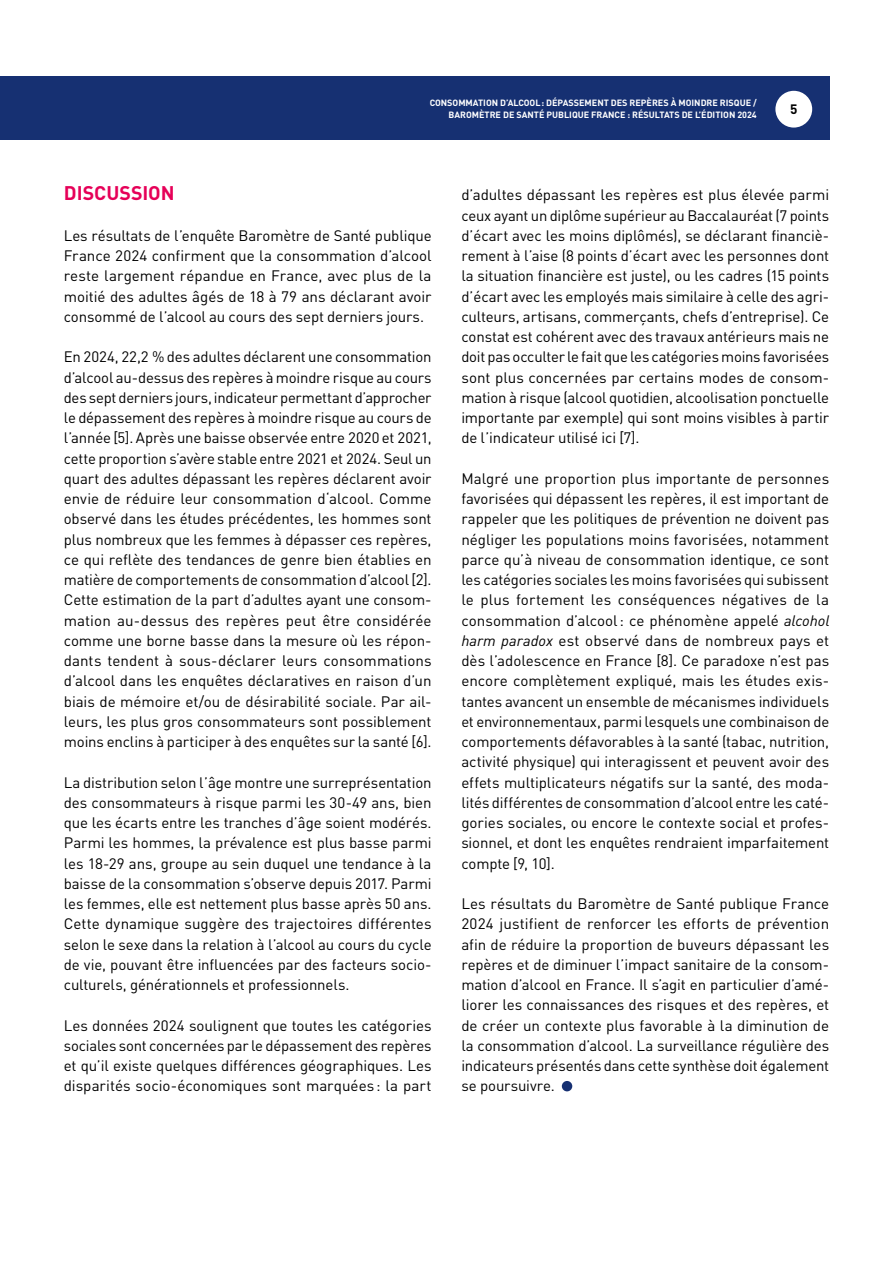
<style>
.page{position:relative;width:893px;height:1263px;background:#fff}
.page>*{position:absolute;margin:0;border:0;box-sizing:border-box;transform-origin:0 0}
.Inter-1-Grille{font:700 19.5px "DIN Pro";color:#e60058}
.Textecourant{font:15px/20.2px "DIN Pro";letter-spacing:-.01em;color:#000;text-align:justify}
.Textecourant_esp_av_0{font:15px/20.2px "DIN Pro";letter-spacing:-.01em;color:#000;text-align:justify}
.t1{font:700 13.5px "DIN Pro";color:#000}
.t2{font:700 9px/12px "DIN Pro";color:#fff;text-align:right}
.s1{font-style:italic}
</style>
<div class="page">
<div style="left:0;top:77px;width:829px;height:63px;background:#163072"></div>
<div style="left:775px;top:91px;width:37px;height:37px;background:#fff;border-radius:50%"></div>
<div style="left:562px;top:1081px;width:10px;height:10px;background:#163072;border-radius:50%"></div>
<p class="t2" style="left:430px;top:96px;width:328px">CONSOMMATION D’ALCOOL: DÉPASSEMENT DES REPÈRES À MOINDRE RISQUE /<br>BAROMÈTRE DE SANTÉ PUBLIQUE FRANCE : RÉSULTATS DE L’ÉDITION 2024</p>
<p class="t1" style="left:790px;top:100px;width:9px">5</p>
<p class="Inter-1-Grille" style="left:64px;top:180px;width:112px">DISCUSSION</p>
<p class="Textecourant_esp_av_0" style="left:64px;top:224px;width:369px">Les résultats de l’enquête Baromètre de Santé publique France 2024 confirment que la consommation d’alcool reste largement répandue en France, avec plus de la moitié des adultes âgés de 18 à 79 ans déclarant avoir consommé de l’alcool au cours des sept derniers jours.</p>
<p class="Textecourant" style="left:64px;top:345px;width:369px">En 2024, 22,2 % des adultes déclarent une consommation d’alcool au-dessus des repères à moindre risque au cours des sept derniers jours, indicateur permettant d’approcher le dépassement des repères à moindre risque au cours de l’année [5]. Après une baisse observée entre 2020 et 2021, cette proportion s’avère stable entre 2021 et 2024. Seul un quart des adultes dépassant les repères déclarent avoir envie de réduire leur consommation d‘alcool. Comme observé dans les études précédentes, les hommes sont plus nombreux que les femmes à dépasser ces repères, ce qui reflète des tendances de genre bien établies en matière de comportements de consommation d’alcool [2].<br>Cette estimation de la part d’adultes ayant une consom&shy;mation au-dessus des repères peut être considérée comme une borne basse dans la mesure où les répon&shy;dants tendent à sous-déclarer leurs consommations d’alcool dans les enquêtes déclaratives en raison d’un biais de mémoire et/ou de désirabilité sociale. Par ail&shy;leurs, les plus gros consommateurs sont possiblement moins enclins à participer à des enquêtes sur la santé [6].</p>
<p class="Textecourant" style="left:64px;top:771px;width:369px">La distribution selon l’âge montre une surreprésentation des consommateurs à risque parmi les 30-49 ans, bien que les écarts entre les tranches d’âge soient modérés.<br>Parmi les hommes, la prévalence est plus basse parmi les 18-29 ans, groupe au sein duquel une tendance à la baisse de la consommation s’observe depuis 2017. Parmi les femmes, elle est nettement plus basse après 50 ans.<br>Cette dynamique suggère des trajectoires différentes selon le sexe dans la relation à l’alcool au cours du cycle de vie, pouvant être influencées par des facteurs socio&shy;culturels, générationnels et professionnels.</p>
<p class="Textecourant" style="left:64px;top:1014px;width:369px">Les données 2024 soulignent que toutes les catégories sociales sont concernées par le dépassement des repères et qu’il existe quelques différences géographiques. Les disparités socio-économiques sont marquées: la part</p>
<p class="Textecourant" style="left:461px;top:183px;width:369px">d’adultes dépassant les repères est plus élevée parmi ceux ayant un diplôme supérieur au Baccalauréat (7 points d’écart avec les moins diplômés), se déclarant financiè&shy;rement à l’aise (8 points d’écart avec les personnes dont la situation financière est juste), ou les cadres (15 points d’écart avec les employés mais similaire à celle des agri&shy;culteurs, artisans, commerçants, chefs d’entreprise). Ce constat est cohérent avec des travaux antérieurs mais ne doit pas occulter le fait que les catégories moins favorisées sont plus concernées par certains modes de consom&shy;mation à risque (alcool quotidien, alcoolisation ponctuelle importante par exemple) qui sont moins visibles à partir de l’indicateur utilisé ici [7].</p>
<p class="Textecourant" style="left:461px;top:467px;width:369px">Malgré une proportion plus importante de personnes favorisées qui dépassent les repères, il est important de rappeler que les politiques de prévention ne doivent pas négliger les populations moins favorisées, notamment parce qu’à niveau de consommation identique, ce sont les catégories sociales les moins favorisées qui subissent le plus fortement les conséquences négatives de la consommation d’alcool: ce phénomène appelé <span class="s1">alcohol harm paradox</span> est observé dans de nombreux pays et dès l’adolescence en France [8]. Ce paradoxe n’est pas encore complètement expliqué, mais les études exis&shy;tantes avancent un ensemble de mécanismes individuels et environnementaux, parmi lesquels une combinaison de comportements défavorables à la santé (tabac, nutrition, activité physique) qui interagissent et peuvent avoir des effets multiplicateurs négatifs sur la santé, des moda&shy;lités différentes de consommation d’alcool entre les caté&shy;gories sociales, ou encore le contexte social et profes&shy;sionnel, et dont les enquêtes rendraient imparfaitement compte [9, 10].</p>
<p class="Textecourant" style="left:461px;top:892px;width:369px">Les résultats du Baromètre de Santé publique France 2024 justifient de renforcer les efforts de prévention afin de réduire la proportion de buveurs dépassant les repères et de diminuer l’impact sanitaire de la consom&shy;mation d’alcool en France. Il s’agit en particulier d’amé&shy;liorer les connaissances des risques et des repères, et de créer un contexte plus favorable à la diminution de la consommation d’alcool. La surveillance régulière des indicateurs présentés dans cette synthèse doit également se poursuivre.</p>
</div>
